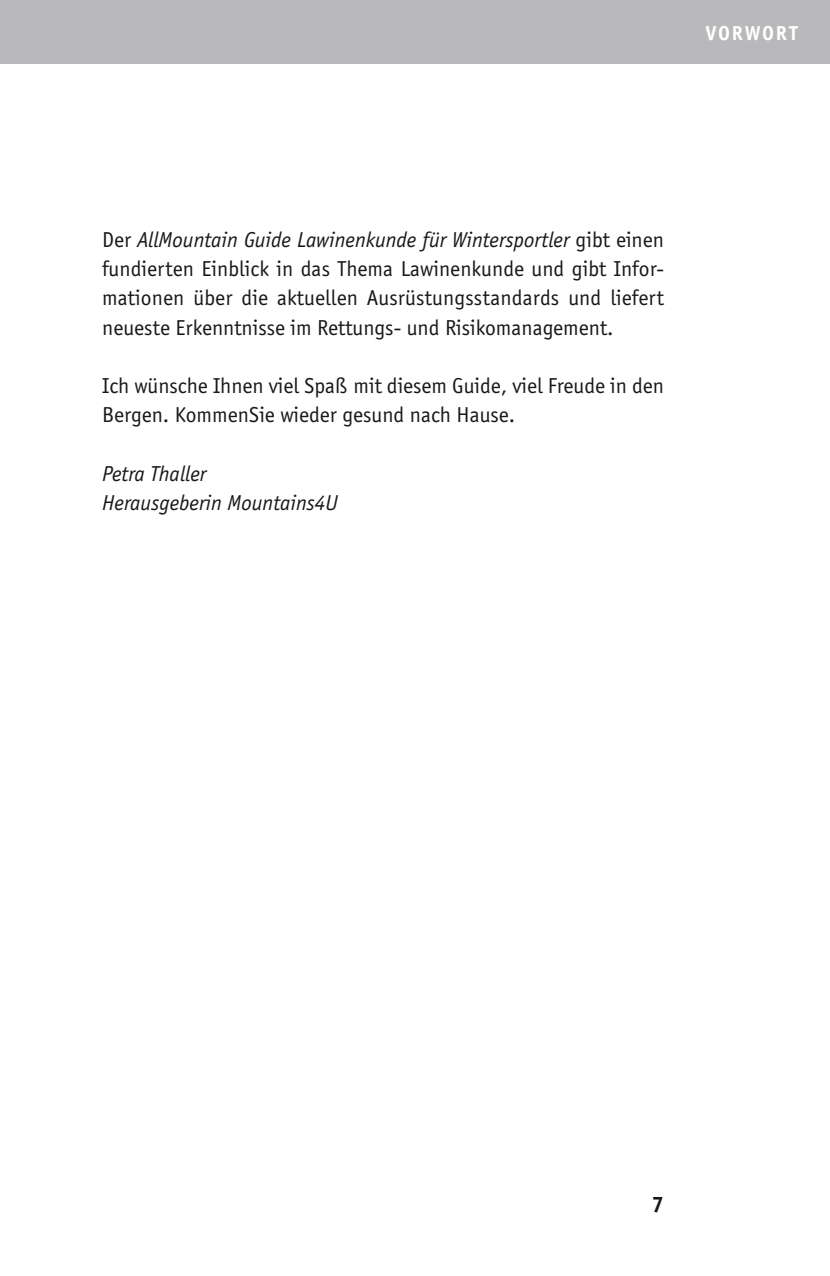
<style>
.page{position:relative;width:830px;height:1276px;background:#fff}
.page>*{position:absolute;margin:0;border:0;box-sizing:border-box;transform-origin:0 0}
.t1{font:700 22.5px "Officina Sans";color:#1a1918}
.t2{font:22.28px/29.2px "Officina Sans";color:#1a1918;text-align:justify}
.t3{font:italic 22.28px/29.2px "Officina Sans";color:#1a1918}
.t4{font:700 20.25px "Officina Sans";letter-spacing:.08em;color:#fff}
.s1{font-style:italic}
</style>
<div class="page">
<div style="left:0;top:0;width:829px;height:64px;background:#b9b9bb"></div>
<p class="t4" style="left:705px;top:20px;width:94px">VORWORT</p>
<p class="t2" style="left:102px;top:225px;width:563px">Der <span class="s1">AllMountain Guide Lawinenkunde für Wintersportler</span> gibt einen fundierten Einblick in das Thema Lawinenkunde und gibt Infor&shy;mationen über die aktuellen Ausrüstungsstandards und liefert neueste Erkenntnisse im Rettungs- und Risikomanagement.</p>
<p class="t2" style="left:102px;top:371px;width:563px">Ich wünsche Ihnen viel Spaß mit diesem Guide, viel Freude in den<br>Bergen. KommenSie wieder gesund nach Hause.</p>
<p class="t3" style="left:102px;top:459px;width:237px">Petra Thaller<br>Herausgeberin Mountains4U</p>
<p class="t1" style="left:651px;top:1189px;width:14px">7</p>
</div>
